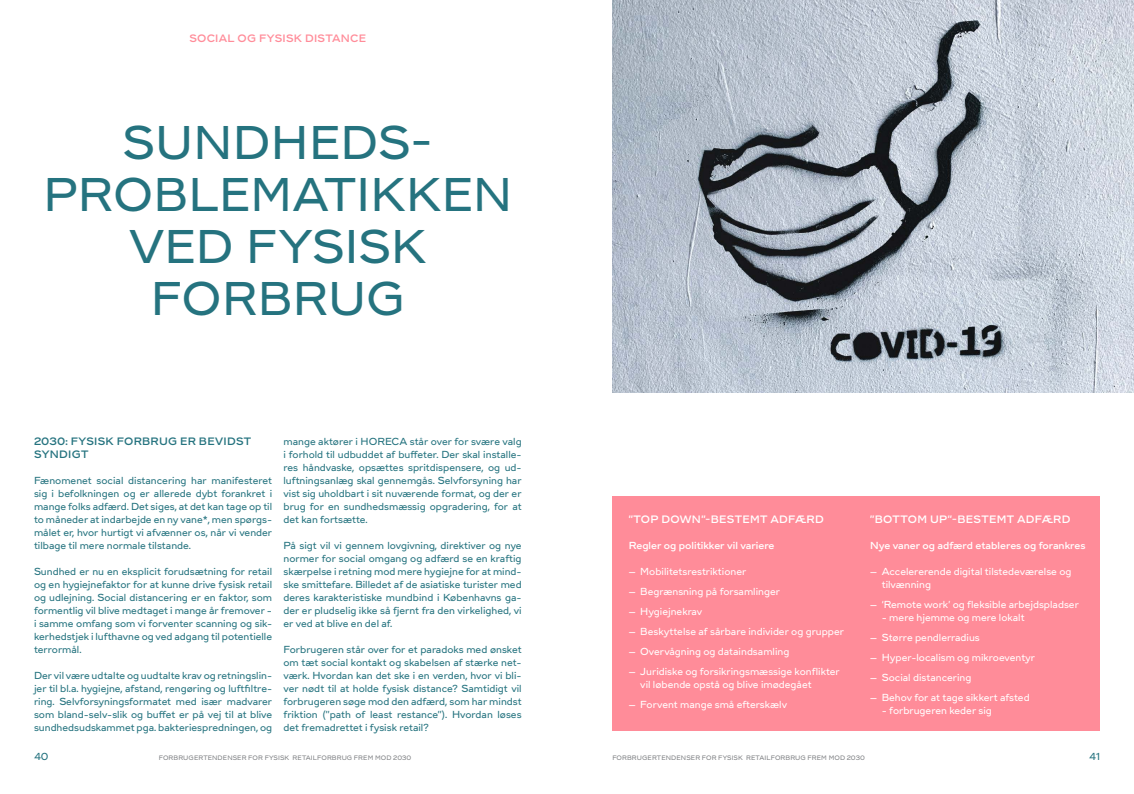
<style>
.page{position:relative;width:1134px;height:794px;background:#fff}
.page>*{position:absolute;margin:0;border:0;box-sizing:border-box;transform-origin:0 0}
.RUBRIK_44_52pt{font:44px/52px "DS737 Expanded";letter-spacing:.005em;color:#25737f;text-align:center}
.Mellemrubrik_10_13pt{font:500 10px "DS737 Expanded";letter-spacing:.03em;color:#fff}
.Mellemrubrik_10_13pt-2{font:500 10px/13px "DS737 Expanded";letter-spacing:.03em;color:#25737f}
.RUBRIK_44_52pt-2{font:500 10px "DS737 Expanded";letter-spacing:.03em;color:#ff8c99}
.Tekst__9_5_13pt{font:9.5px/13px "DS737 Expanded";color:#25737f;text-align:justify}
.Tekst__9_5_13pt-2{font:9.5px/13px "DS737 Expanded";color:#fff}
.Tekst__9_5_13pt-3{font:500 9.5px "DS737 Expanded";color:#fff}
.t1{font:6px "DS737 Expanded";color:#808285}
</style>
<div class="page">
<div style="left:612px;top:497px;width:488px;height:234px;background:#ff8c99"></div>
<img style="left:612px;top:0;width:522px;height:393px">
<p class="RUBRIK_44_52pt-2" style="left:189px;top:29px;width:178px">SOCIAL OG FYSISK DISTANCE</p>
<p class="RUBRIK_44_52pt" style="left:44px;top:117px;width:470px">SUNDHEDS-<br>PROBLEMATIKKEN<br>VED FYSISK<br>FORBRUG</p>
<p class="Mellemrubrik_10_13pt-2" style="left:34px;top:435px;width:219px">2030: FYSISK FORBRUG ER BEVIDST<br>SYNDIGT</p>
<p class="Tekst__9_5_13pt" style="left:34px;top:474px;width:240px">Fænomenet social distancering har manifesteret sig i befolkningen og er allerede dybt forankret i mange folks adfærd. Det siges, at det kan tage op til to måneder at indarbejde en ny vane*, men spørgs&shy;målet er, hvor hurtigt vi afvænner os, når vi vender tilbage til mere normale tilstande.</p>
<p class="Tekst__9_5_13pt" style="left:34px;top:565px;width:240px">Sundhed er nu en eksplicit forudsætning for retail og en hygiejnefaktor for at kunne drive fysisk retail og udlejning. Social distancering er en faktor, som formentlig vil blive medtaget i mange år fremover – i samme omfang som vi forventer scanning og sik&shy;kerhedstjek i lufthavne og ved adgang til potentielle terrormål.</p>
<p class="Tekst__9_5_13pt" style="left:34px;top:669px;width:240px">Der vil være udtalte og uudtalte krav og retningslin&shy;jer til bl.a. hygiejne, afstand, rengøring og luftfiltre&shy;ring. Selvforsyningsformatet med især madvarer som bland-selv-slik og buffet er på vej til at blive sundhedsudskammet pga. bakteriespredningen, og</p>
<p class="Tekst__9_5_13pt" style="left:283px;top:435px;width:240px">mange aktører i HORECA står over for svære valg i forhold til udbuddet af buffeter. Der skal installe&shy;res håndvaske, opsættes spritdispensere, og ud&shy;luftningsanlæg skal gennemgås. Selvforsyning har vist sig uholdbart i sit nuværende format, og der er brug for en sundhedsmæssig opgradering, for at det kan fortsætte.</p>
<p class="Tekst__9_5_13pt" style="left:283px;top:539px;width:240px">På sigt vil vi gennem lovgivning, direktiver og nye normer for social omgang og adfærd se en kraftig skærpelse i retning mod mere hygiejne for at mind&shy;ske smittefare. Billedet af de asiatiske turister med deres karakteristiske mundbind i Københavns ga&shy;der er pludselig ikke så fjernt fra den virkelighed, vi er ved at blive en del af.</p>
<p class="Tekst__9_5_13pt" style="left:283px;top:643px;width:240px">Forbrugeren står over for et paradoks med ønsket om tæt social kontakt og skabelsen af stærke net&shy;værk. Hvordan kan det ske i en verden, hvor vi bli&shy;ver nødt til at holde fysisk distance? Samtidigt vil forbrugeren søge mod den adfærd, som har mindst friktion (”path of least restance”). Hvordan løses det fremadrettet i fysisk retail?</p>
<p class="Mellemrubrik_10_13pt" style="left:629px;top:510px;width:197px">”TOP DOWN”-BESTEMT ADFÆRD</p>
<p class="Tekst__9_5_13pt-3" style="left:629px;top:537px;width:147px">Regler og politikker vil variere</p>
<p class="Tekst__9_5_13pt-2" style="left:629px;top:565px;width:119px">— Mobilitetsrestriktioner</p>
<p class="Tekst__9_5_13pt-2" style="left:629px;top:585px;width:153px">— Begrænsning på forsamlinger</p>
<p class="Tekst__9_5_13pt-2" style="left:629px;top:605px;width:75px">— Hygiejnekrav</p>
<p class="Tekst__9_5_13pt-2" style="left:629px;top:625px;width:217px">— Beskyttelse af sårbare individer og grupper</p>
<p class="Tekst__9_5_13pt-2" style="left:629px;top:645px;width:162px">— Overvågning og dataindsamling</p>
<p class="Tekst__9_5_13pt-2" style="left:640px;top:665px;width:201px;text-indent:-12px">— Juridiske og forsikringsmæssige konflikter vil løbende opstå og blive imødegået</p>
<p class="Tekst__9_5_13pt-2" style="left:629px;top:698px;width:160px">— Forvent mange små efterskælv</p>
<p class="Mellemrubrik_10_13pt" style="left:870px;top:510px;width:202px">”BOTTOM UP”-BESTEMT ADFÆRD</p>
<p class="Tekst__9_5_13pt-3" style="left:870px;top:537px;width:217px">Nye vaner og adfærd etableres og forankres</p>
<p class="Tekst__9_5_13pt-2" style="left:882px;top:565px;width:191px;text-indent:-12px">— Accelererende digital tilstedeværelse og tilvænning</p>
<p class="Tekst__9_5_13pt-2" style="left:870px;top:598px;width:210px">— ‘Remote work’ og fleksible arbejdspladser</p>
<p class="Tekst__9_5_13pt-2" style="left:882px;top:611px;width:144px">– mere hjemme og mere lokalt</p>
<p class="Tekst__9_5_13pt-2" style="left:870px;top:631px;width:111px">— Større pendlerradius</p>
<p class="Tekst__9_5_13pt-2" style="left:870px;top:651px;width:166px">— Hyper-localism og mikroeventyr</p>
<p class="Tekst__9_5_13pt-2" style="left:870px;top:671px;width:103px">— Social distancering</p>
<p class="Tekst__9_5_13pt-2" style="left:870px;top:691px;width:161px">— Behov for at tage sikkert afsted</p>
<p class="Tekst__9_5_13pt-2" style="left:882px;top:704px;width:112px">– forbrugeren keder sig</p>
<p class="Tekst__9_5_13pt" style="left:34px;top:750px;width:16px">40</p>
<p class="t1" style="left:159px;top:753px;width:11px">Forbrugertendenser</p>
<p class="t1" style="left:248px;top:753px;width:6px">for</p>
<p class="t1" style="left:265px;top:753px;width:6px">fysisk</p>
<p class="t1" style="left:291px;top:753px;width:6px">retailforbrug</p>
<p class="t1" style="left:354px;top:753px;width:6px">frem</p>
<p class="t1" style="left:375px;top:753px;width:7px">mod</p>
<p class="t1" style="left:393px;top:753px;width:20px">2030</p>
<p class="t1" style="left:612px;top:753px;width:11px">Forbrugertendenser</p>
<p class="t1" style="left:702px;top:753px;width:6px">for</p>
<p class="t1" style="left:718px;top:753px;width:6px">fysisk</p>
<p class="t1" style="left:744px;top:753px;width:6px">retailforbrug</p>
<p class="t1" style="left:807px;top:753px;width:6px">frem</p>
<p class="t1" style="left:829px;top:753px;width:7px">mod</p>
<p class="t1" style="left:847px;top:753px;width:20px">2030</p>
<p class="Tekst__9_5_13pt" style="left:1089px;top:750px;width:12px">41</p>
</div>
